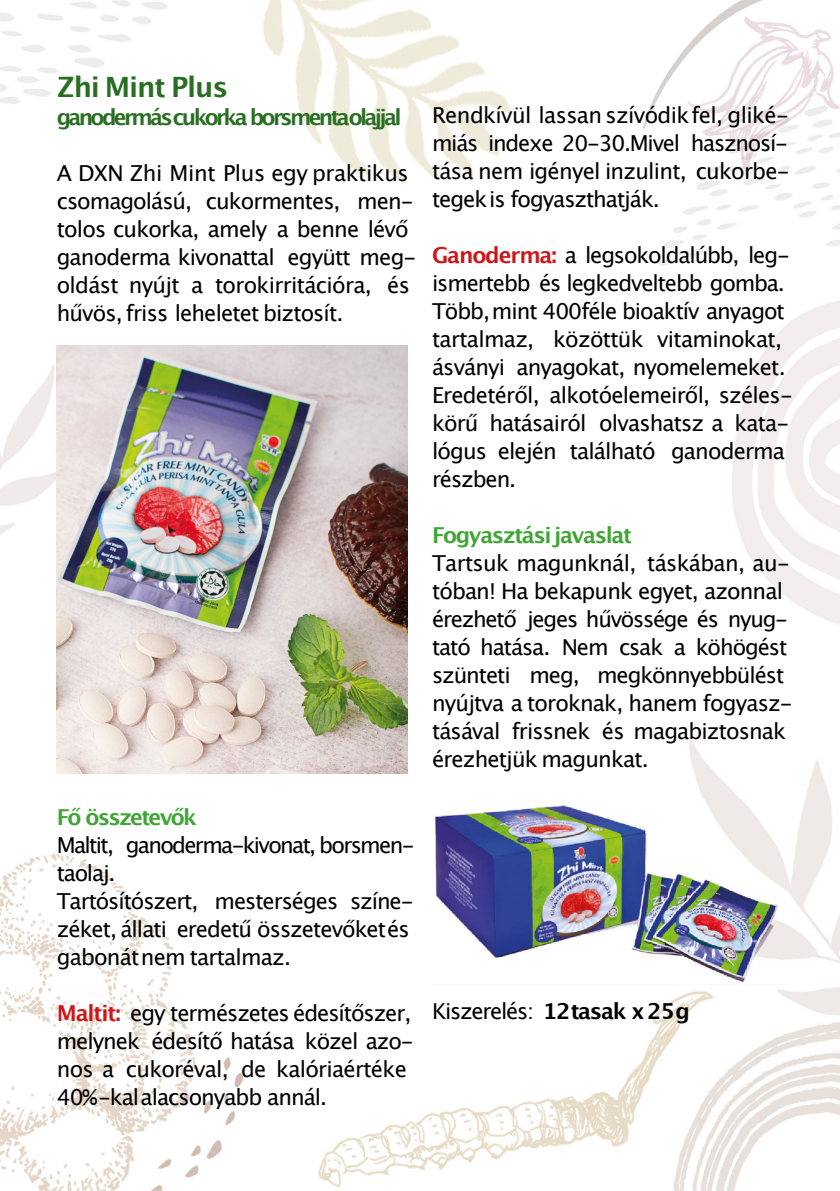
<style>
.page{position:relative;width:840px;height:1191px;background:#fff}
.page>*{position:absolute;margin:0;border:0;box-sizing:border-box;transform-origin:0 0}
.t1{font:700 28px "Lucida Grande";letter-spacing:-.04em;color:#296f23}
.t2{font:22px/28px "Lucida Grande";letter-spacing:-.04em;color:#000}
.t3{font:700 22px "Lucida Grande";letter-spacing:-.12em;color:#296f23}
.t4{font:700 22px "Lucida Grande";letter-spacing:-.065em;color:#3fa535}
.t5{font:22px "Lucida Grande";letter-spacing:-.06em;color:#000}
.s1{font-weight:700;color:#cd1719}
.s2{font-weight:700}
</style>
<div class="page">
<img style="left:0;top:0;width:839px;height:1190px">
<img style="left:57px;top:346px;width:351px;height:427px">
<img style="left:432px;top:799px;width:350px;height:185px">
<p class="t1" style="left:57px;top:75px;width:173px">Zhi Mint Plus</p>
<p class="t3" style="left:57px;top:108px;width:346px">ganodermáscukorka borsmentaolajjal</p>
<p class="t2" style="left:57px;top:161px;width:361px">A DXN Zhi Mint Plus egy praktikus csomagolású, cukormentes, men&shy;tolos cukorka, amely a benne lévő ganoderma kivonattal együtt meg&shy;oldást nyújt a torokirritációra, és hűvös, friss leheletet biztosít.</p>
<p class="t4" style="left:57px;top:808px;width:142px">Fő összetevők</p>
<p class="t2" style="left:57px;top:833px;width:359px">Maltit, ganoderma-kivonat, borsmen&shy;taolaj.<br>Tartósítószert, mesterséges színe&shy;zéket, állati eredetű összetevőketés gabonátnem tartalmaz.</p>
<p class="t2" style="left:57px;top:1001px;width:358px"><span class="s1">Maltit:</span> egy természetes édesítőszer, melynek édesítő hatása közel azo&shy;nos a cukoréval, de kalóriaértéke 40%-kalalacsonyabb annál.</p>
<p class="t2" style="left:432px;top:103px;width:359px;text-align:justify">Rendkívül lassan szívódikfel, gliké&shy;miás indexe 20-30.Mivel hasznosí&shy;tása nem igényel inzulint, cukorbe&shy;tegekis fogyaszthatják.</p>
<p class="t2" style="left:432px;top:243px;width:362px"><span class="s1">Ganoderma:</span> a legsokoldalúbb, leg&shy;ismertebb és legkedveltebb gomba.<br>Több,mint 400féle bioaktív anyagot tartalmaz, közöttük vitaminokat, ásványi anyagokat, nyomelemeket.<br>Eredetéről, alkotóelemeiről, széles&shy;körű hatásairól olvashatsz a kata&shy;lógus elején található ganoderma részben.</p>
<p class="t4" style="left:432px;top:526px;width:201px">Fogyasztási javaslat</p>
<p class="t2" style="left:432px;top:551px;width:362px">Tartsuk magunknál, táskában, au&shy;tóban! Ha bekapunk egyet, azonnal érezhető jeges hűvössége és nyug&shy;tató hatása. Nem csak a köhögést szünteti meg, megkönnyebbülést nyújtva a toroknak, hanem fogyasz&shy;tásával frissnek és magabiztosnak érezhetjük magunkat.</p>
<p class="t5" style="left:432px;top:1002px;width:259px">Kiszerelés: <span class="s2">12tasak x 25g</span></p>
</div>
